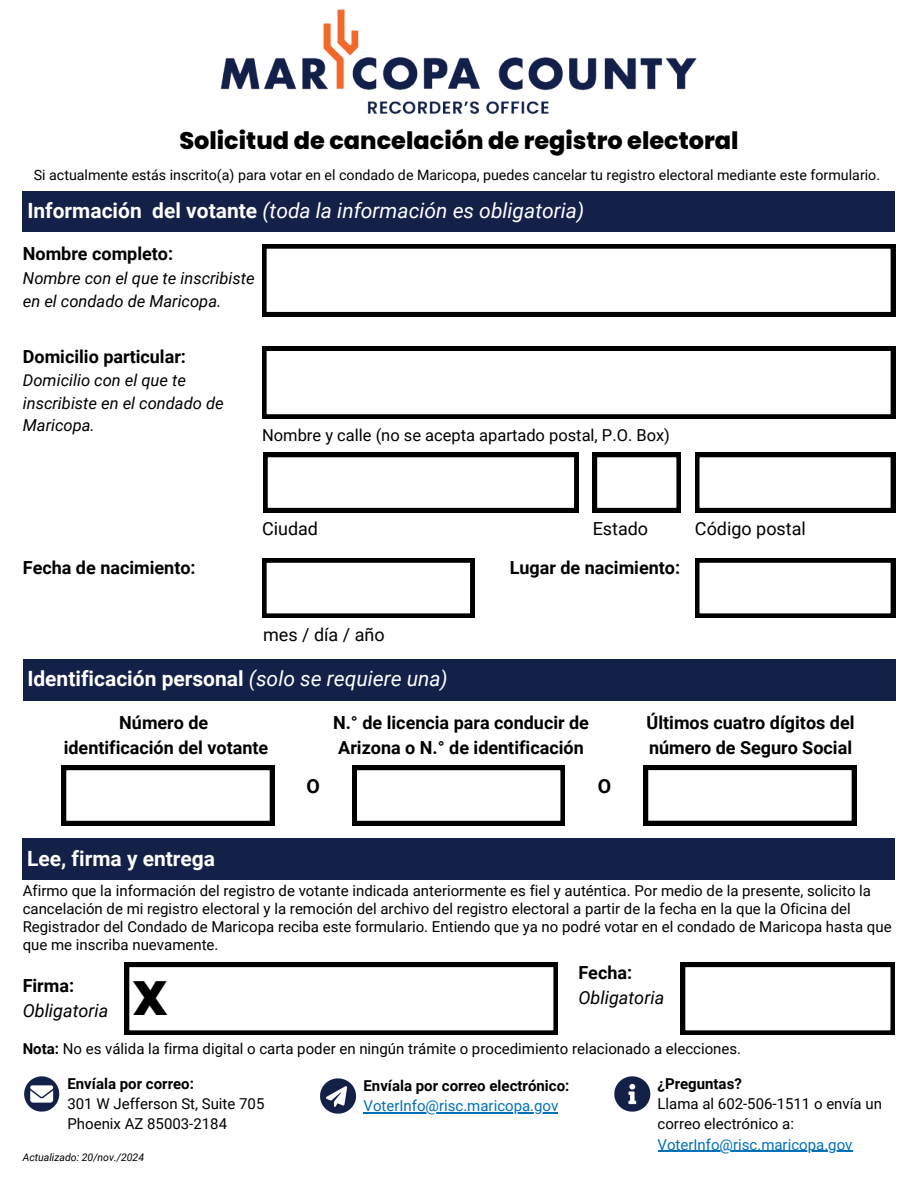
<style>
.page{position:relative;width:918px;height:1188px;background:#fff}
.page>*{position:absolute;margin:0;border:0;box-sizing:border-box;transform-origin:0 0}
.t1{font:800 48px "Poppins";color:#000}
.t2{font:800 24px "Poppins";color:#000}
.t3{font:700 21px "Roboto";color:#fff}
.t4{font:italic 21px "Roboto";color:#fff}
.t5{font:700 19.5px "Roboto";color:#000}
.t6{font:700 18px/24.8px "Roboto";color:#000}
.t7{font:18px "Roboto";color:#000}
.t8{font:italic 18px/24.8px "Roboto";color:#000}
.t9{font:italic 16.5px/22.5px "Roboto";color:#000}
.t10{font:16.5px "Roboto";color:#000}
.t11{font:15px/20.2px "Roboto";color:#000}
.t12{font:15px "Roboto";color:#0070b9}
.t13{font:700 15px "Roboto";color:#000}
.t14{font:14.25px "Roboto";color:#000}
.t15{font:italic 10.5px "Roboto";color:#000}
.s1{font-weight:700;font-style:normal}
.s2{font-weight:400;font-style:italic}
.s3{font-weight:700}
</style>
<div class="page">
<img style="left:220px;top:9px;width:477px;height:106px">
<div style="left:23px;top:191px;width:872px;height:41px;background:#132048"></div>
<svg style="left:262px;top:244px;width:633px;height:72px"></svg>
<svg style="left:262px;top:347px;width:633px;height:72px"></svg>
<svg style="left:263px;top:453px;width:315px;height:59px"></svg>
<svg style="left:593px;top:453px;width:87px;height:59px"></svg>
<svg style="left:695px;top:453px;width:200px;height:59px"></svg>
<svg style="left:262px;top:558px;width:213px;height:60px"></svg>
<svg style="left:695px;top:558px;width:200px;height:60px"></svg>
<div style="left:23px;top:659px;width:872px;height:42px;background:#132048"></div>
<svg style="left:62px;top:766px;width:212px;height:59px"></svg>
<svg style="left:353px;top:766px;width:212px;height:59px"></svg>
<svg style="left:644px;top:766px;width:212px;height:59px"></svg>
<div style="left:23px;top:839px;width:872px;height:41px;background:#132048"></div>
<svg style="left:125px;top:963px;width:433px;height:72px"></svg>
<svg style="left:681px;top:963px;width:214px;height:72px"></svg>
<img style="left:24px;top:1077px;width:36px;height:35px">
<img style="left:320px;top:1079px;width:37px;height:34px">
<img style="left:614px;top:1077px;width:37px;height:35px">
<hr style="left:364px;top:1112px;width:194px;height:1px;background:#0070b9">
<hr style="left:658px;top:1151px;width:195px;height:1px;background:#0070b9">
<h5 class="t2" style="left:179px;top:124px;width:561px">Solicitud de cancelación de registro electoral</h5>
<h5 class="t14" style="left:34px;top:167px;width:848px">Si actualmente estás inscrito(a) para votar en el condado de Maricopa, puedes cancelar tu registro electoral mediante este formulario.</h5>
<h1 class="t4" style="left:27px;top:198px;width:558px"><span class="s1">Información del votante</span> (toda la información es obligatoria)</h1>
<h5 class="t6" style="left:23px;top:242px;width:152px">Nombre completo:</h5>
<h5 class="t9" style="left:23px;top:267px;width:233px">Nombre con el que te inscribiste en el condado de Maricopa.</h5>
<h4 class="t6" style="left:23px;top:344px;width:165px">Domicilio particular:</h4>
<h4 class="t9" style="left:23px;top:369px;width:202px">Domicilio con el que te inscribiste en el condado de<br>Maricopa.</h4>
<h4 class="t10" style="left:262px;top:426px;width:409px">Nombre y calle (no se acepta apartado postal, P.O. Box)</h4>
<h5 class="t6" style="left:23px;top:556px;width:174px">Fecha de nacimiento:</h5>
<h3 class="t7" style="left:262px;top:519px;width:58px">Ciudad</h3>
<h4 class="t7" style="left:593px;top:519px;width:57px">Estado</h4>
<h4 class="t7" style="left:695px;top:519px;width:112px">Código postal</h4>
<p class="t7" style="left:263px;top:624px;width:123px">mes / día / año</p>
<p class="t6" style="left:510px;top:556px;width:172px">Lugar de nacimiento:</p>
<h6 class="t3" style="left:27px;top:667px;width:422px">Identificación personal <span class="s2">(solo se requiere una)</span></h6>
<h4 class="t6" style="left:64px;top:711px;width:206px;text-align:center">Número de<br>identificación del votante</h4>
<h2 class="t6" style="left:333px;top:711px;width:258px">N.° de licencia para conducir de<br>Arizona o N.° de identificación</h2>
<h6 class="t6" style="left:647px;top:711px;width:209px">Últimos cuatro dígitos del número de Seguro Social</h6>
<h3 class="t3" style="left:27px;top:846px;width:189px">Lee, firma y entrega</h3>
<h3 class="t5" style="left:307px;top:775px;width:15px">O</h3>
<h3 class="t5" style="left:598px;top:775px;width:15px">O</h3>
<h5 class="t11" style="left:23px;top:882px;width:870px;line-height:18px">Afirmo que la información del registro de votante indicada anteriormente es fiel y auténtica. Por medio de la presente, solicito la cancelación de mi registro electoral y la remoción del archivo del registro electoral a partir de la fecha en la que la Oficina del Registrador del Condado de Maricopa reciba este formulario. Entiendo que ya no podré votar en el condado de Maricopa hasta que que me inscriba nuevamente.</h5>
<p class="t8" style="left:23px;top:973px;width:87px"><span class="s1">Firma:<br></span>Obligatoria</p>
<h5 class="t6" style="left:578px;top:960px;width:55px">Fecha:</h5>
<h6 class="t1" style="left:132px;top:965px;width:37px">X</h6>
<h5 class="t8" style="left:578px;top:985px;width:87px">Obligatoria</h5>
<p class="t11" style="left:23px;top:1038px;width:720px"><span class="s3">Nota:</span> No es válida la firma digital o carta poder en ningún trámite o procedimiento relacionado a elecciones.</p>
<h6 class="t11" style="left:67px;top:1074px;width:198px"><span class="s3">Envíala por correo:<br></span>301 W Jefferson St, Suite 705<br>Phoenix AZ 85003-2184</h6>
<p class="t13" style="left:364px;top:1077px;width:207px">Envíala por correo electrónico:</p>
<h6 class="t11" style="left:658px;top:1074px;width:226px"><span class="s3">¿Preguntas?<br></span>Llama al 602-506-1511 o envía un correo electrónico a:</h6>
<p class="t12" style="left:658px;top:1136px;width:196px">VoterInfo@risc.maricopa.gov</p>
<p class="t12" style="left:364px;top:1097px;width:196px">VoterInfo@risc.maricopa.gov</p>
<h6 class="t15" style="left:23px;top:1151px;width:123px">Actualizado: 20/nov./2024</h6>
</div>
